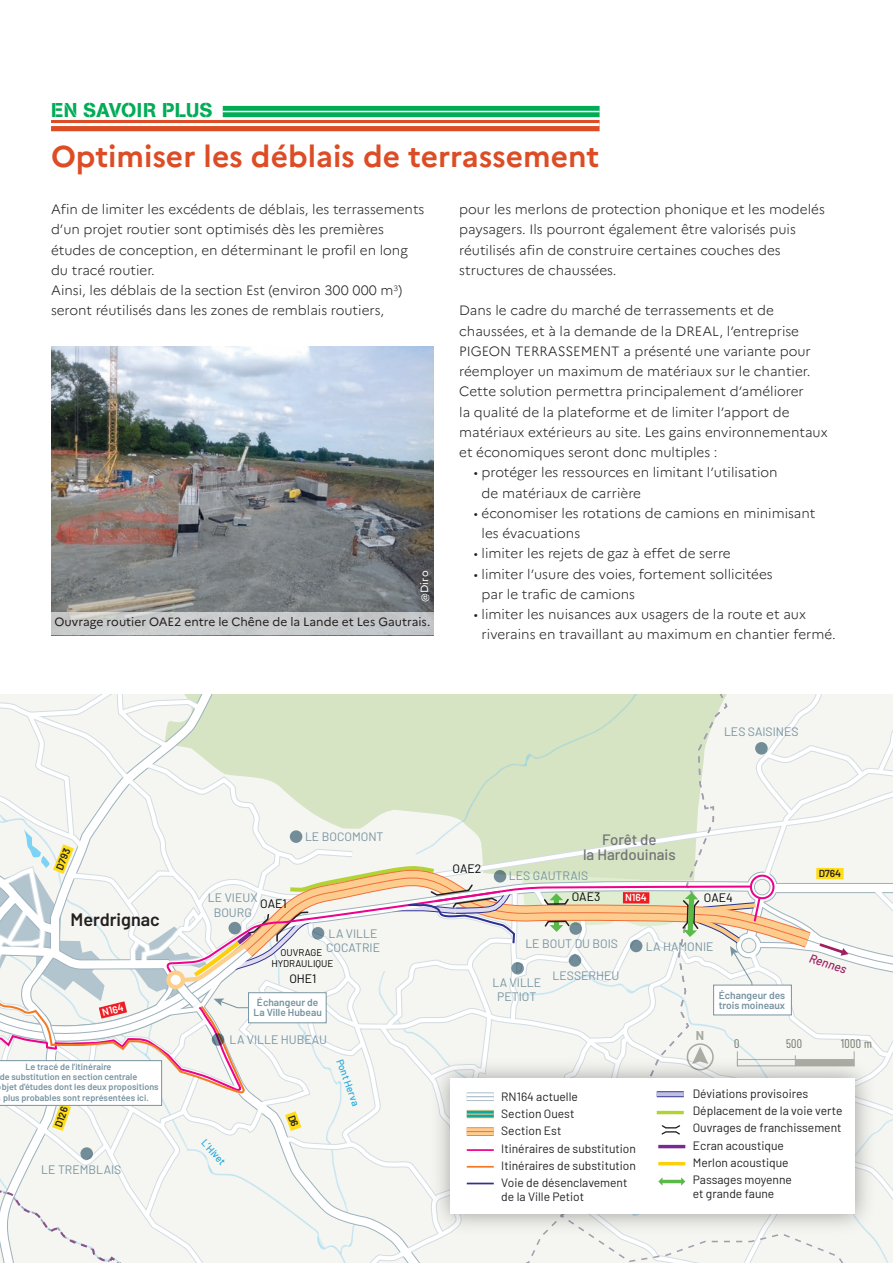
<style>
.page{position:relative;width:893px;height:1263px;background:#fff}
.page>*{position:absolute;margin:0;border:0;box-sizing:border-box;transform-origin:0 0}
.t1{font:700 30px "Marianne";color:#dd4d25}
.t2{font:19.8px "AG Book Stencil";letter-spacing:.02em;color:#00ac55}
.t3{font:600 18px "Barlow";color:#231f20}
.t4{font:500 15px/15px "Barlow";color:#717275;text-align:center}
.t5{font:300 13.5px/20.2px "Marianne";color:#231f20}
.t6{font:700 12.6px "Barlow";color:#75776b}
.t7{font:12.15px/14.2px "Barlow";color:#7793a1;text-align:center}
.t8{font:12.15px "Barlow";color:#000001}
.t9{font:italic 500 12.15px "Barlow";color:#9e1f62}
.t10{font:12.15px "Barlow Condensed";color:#75776b}
.t11{font:12px/17.2px "Barlow";color:#231f20}
.t12{font:12px "Marianne";color:#231f20}
.t13{font:10.5px "Marianne";color:#fff}
.t14{font:600 10.2px "Barlow";color:#7793a1}
.t15{font:500 10.2px "Barlow";color:#24aae1}
.t16{font:600 10.2px "Barlow";color:#231f20}
.t17{font:600 10.2px "Barlow";color:#fff}
.t18{font:9.75px/11.4px "Barlow";color:#000001;text-align:center}
.t19{font:600 9px "Barlow";color:#7793a1}
</style>
<div class="page">
<img style="left:51px;top:346px;width:383px;height:267px">
<div style="left:51px;top:120px;width:549px;height:11px;background:#dd4d25"></div>
<hr style="left:51px;top:123px;width:549px;height:3px;background:#fff">
<svg style="left:223px;top:106px;width:377px;height:11px;background:#0db05d"></svg>
<hr style="left:223px;top:111px;width:377px;height:1px;background:#fff">
<div style="left:51px;top:613px;width:383px;height:22px;background:#c7cacb"></div>
<svg style="left:0;top:694px;width:893px;height:569px"></svg>
<p class="t2" style="left:51px;top:98px;width:163px">EN SAVOIR PLUS</p>
<p class="t1" style="left:51px;top:138px;width:550px">Optimiser les déblais de terrassement</p>
<p class="t5" style="left:51px;top:199px;width:375px">Afin de limiter les excédents de déblais, les terrassements d’un projet routier sont optimisés dès les premières études de conception, en déterminant le profil en long du tracé routier.</p>
<p class="t5" style="left:51px;top:280px;width:353px">Ainsi, les déblais de la section Est (environ 300 000 m<sup>3</sup>) seront réutilisés dans les zones de remblais routiers,</p>
<p class="t13" style="left:418px;top:602px;width:33px;rotate:-90deg">@Diro</p>
<p class="t12" style="left:54px;top:614px;width:377px">Ouvrage routier OAE2 entre le Chêne de la Lande et Les Gautrais.</p>
<p class="t5" style="left:459px;top:199px;width:367px">pour les merlons de protection phonique et les modelés paysagers. Ils pourront également être valorisés puis réutilisés afin de construire certaines couches des</p>
<p class="t5" style="left:459px;top:260px;width:159px">structures de chaussées.</p>
<p class="t5" style="left:459px;top:300px;width:353px">Dans le cadre du marché de terrassements et de chaussées, et à la demande de la DREAL, l’entreprise PIGEON TERRASSEMENT a présenté une variante pour réemployer un maximum de matériaux sur le chantier.</p>
<p class="t5" style="left:459px;top:381px;width:370px">Cette solution permettra principalement d’améliorer<br>la qualité de la plateforme et de limiter l’apport de matériaux extérieurs au site. Les gains environnementaux et économiques seront donc multiples :</p>
<p class="t5" style="left:482px;top:462px;width:298px;text-indent:-8px">• protéger les ressources en limitant l’utilisation de matériaux de carrière</p>
<p class="t5" style="left:482px;top:503px;width:335px;text-indent:-8px">• économiser les rotations de camions en minimisant les évacuations</p>
<p class="t5" style="left:474px;top:543px;width:258px">• limiter les rejets de gaz à effet de serre</p>
<p class="t5" style="left:482px;top:564px;width:293px;text-indent:-8px">• limiter l’usure des voies, fortement sollicitées par le trafic de camions</p>
<p class="t5" style="left:482px;top:604px;width:356px;text-indent:-8px">• limiter les nuisances aux usagers de la route et aux riverains en travaillant au maximum en chantier fermé.</p>
<p class="t7" style="left:724px;top:723px;width:76px">LES SAISINES</p>
<p class="t16" style="left:52px;top:867px;width:24px;rotate:-68deg">D793</p>
<p class="t7" style="left:305px;top:828px;width:80px">LE BOCOMONT</p>
<p class="t8" style="left:453px;top:860px;width:30px">OAE2</p>
<p class="t4" style="left:583px;top:830px;width:94px">Forêt de<br>la Hardouinais</p>
<p class="t7" style="left:509px;top:867px;width:81px">LES GAUTRAIS</p>
<p class="t16" style="left:819px;top:866px;width:24px">D764</p>
<h3 class="t3" style="left:71px;top:906px;width:91px">Merdrignac</h3>
<p class="t17" style="left:101px;top:1005px;width:23px;rotate:-14deg">N164</p>
<p class="t19" style="left:25px;top:1060px;width:88px">Le tracé de l'itinéraire</p>
<p class="t19" style="left:0;top:1070px;width:139px">de substitution en section centrale</p>
<p class="t19" style="left:2px;top:1080px;width:158px">bjet d'études dont les deux propositions</p>
<p class="t19" style="left:3px;top:1091px;width:147px">plus probables sont représentées ici.</p>
<p class="t16" style="left:51px;top:1124px;width:22px;rotate:-71deg">D126</p>
<p class="t7" style="left:41px;top:1161px;width:82px">LE TREMBLAIS</p>
<p class="t7" style="left:208px;top:890px;width:51px">LE VIEUX<br>BOURG</p>
<p class="t8" style="left:260px;top:895px;width:28px">OAE1</p>
<p class="t8" style="left:572px;top:888px;width:30px">OAE3</p>
<p class="t8" style="left:704px;top:889px;width:31px">OAE4</p>
<p class="t17" style="left:625px;top:890px;width:23px">N164</p>
<p class="t7" style="left:326px;top:925px;width:55px;text-align:left">LA VILLE<br>COCATRIE</p>
<p class="t7" style="left:525px;top:935px;width:94px">LE BOUT DU BOIS</p>
<p class="t7" style="left:646px;top:938px;width:69px">LA HAMONIE</p>
<p class="t7" style="left:492px;top:974px;width:50px">LA VILLE<br>PETIOT</p>
<p class="t18" style="left:271px;top:946px;width:64px">OUVRAGE<br>HYDRAULIQUE</p>
<p class="t7" style="left:553px;top:967px;width:68px">LESSERHEU</p>
<p class="t8" style="left:289px;top:969px;width:29px">OHE1</p>
<p class="t14" style="left:719px;top:987px;width:68px">Échangeur des</p>
<p class="t14" style="left:257px;top:995px;width:63px">Échangeur de</p>
<p class="t14" style="left:719px;top:997px;width:68px">trois moineaux</p>
<p class="t14" style="left:254px;top:1005px;width:70px">La Ville Hubeau</p>
<p class="t7" style="left:230px;top:1031px;width:99px">LA VILLE HUBEAU</p>
<p class="t6" style="left:696px;top:1026px;width:10px">N</p>
<p class="t9" style="left:812px;top:949px;width:40px;rotate:18deg">Rennes</p>
<p class="t10" style="left:841px;top:1035px;width:32px;rotate:-1deg">1000 m</p>
<p class="t15" style="left:209px;top:1136px;width:32px;rotate:48deg">L’Hivet</p>
<p class="t15" style="left:347px;top:1057px;width:50px;rotate:70deg">Pont Herva</p>
<p class="t11" style="left:501px;top:1087px;width:136px">RN164 actuelle<br>Section Ouest<br>Section Est<br>Itinéraires de substitution<br>Itinéraires de substitution<br>Voie de désenclavement</p>
<p class="t11" style="left:501px;top:1187px;width:84px">de la Ville Petiot</p>
<p class="t11" style="left:693px;top:1084px;width:151px">Déviations provisoires<br>Déplacement de la voie verte<br>Ouvrages de franchissement<br>Ecran acoustique<br>Merlon acoustique<br>Passages moyenne</p>
<p class="t11" style="left:693px;top:1184px;width:83px">et grande faune</p>
</div>
